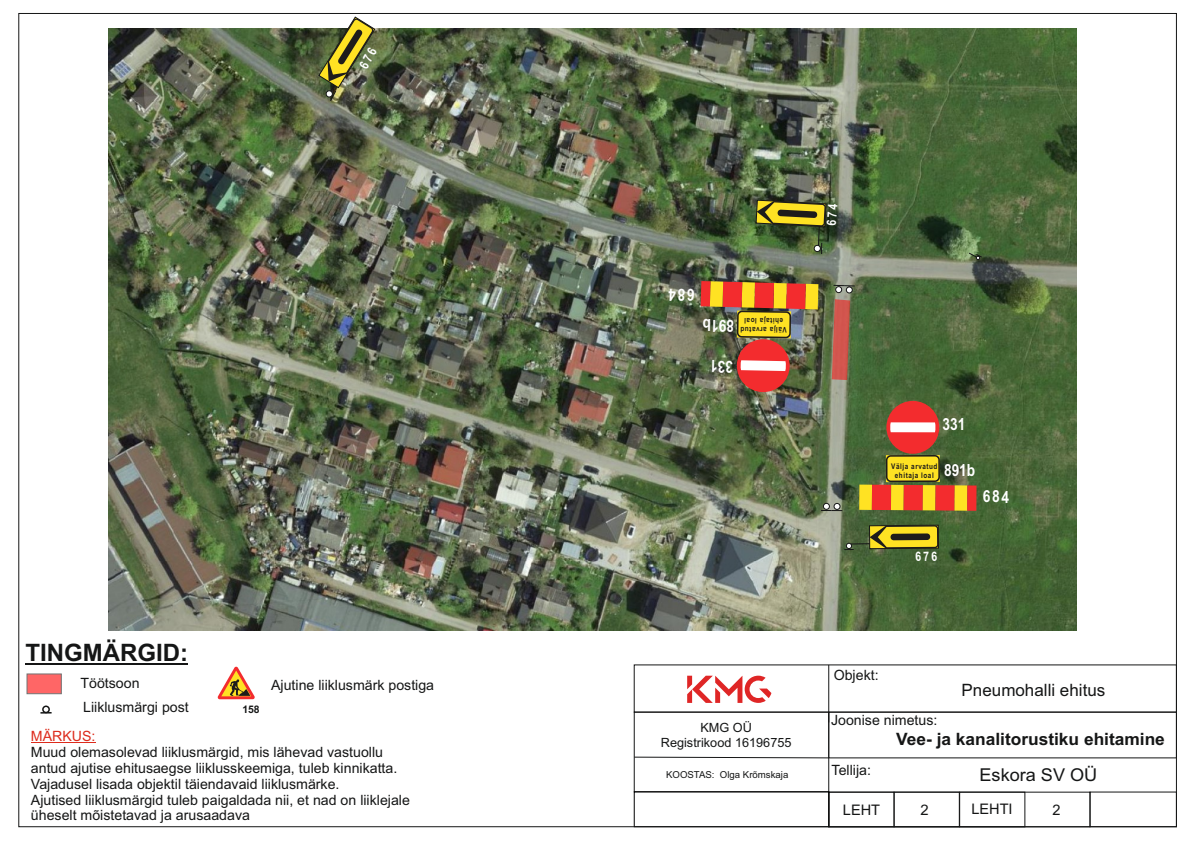
<style>
.page{position:relative;width:1191px;height:842px;background:#fff}
.page>*{position:absolute;margin:0;border:0;box-sizing:border-box;transform-origin:0 0}
.t1{font:700 24px "Arial";color:#151616}
.t2{font:17.7px "Arial";color:#151616}
.t3{font:700 17px "Arial";color:#151616}
.t4{font:17px "Arial";color:#151616}
.t5{font:700 16.7px "Arial Narrow";color:#fff}
.t6{font:14.6px "Arial";color:#151616}
.t7{font:14.2px/15.8px "Arial";color:#151616}
.t8{font:12.7px/14.2px "Arial";color:#151616;text-align:center}
.t9{font:700 10.4px "Arial";color:#151616}
.t10{font:9.6px "Arial";color:#151616}
.t11{font:700 7.8px/8.9px "Arial Narrow";letter-spacing:.07em;color:#1e1c1b;text-align:center}
.s1{color:#dd2b1c}
</style>
<div class="page">
<div style="left:634px;top:712px;width:195px;height:80px;border:1px solid #151616"></div>
<div style="left:828px;top:792px;width:66px;height:35px;border:1px solid #151616"></div>
<div style="left:893px;top:792px;width:66px;height:35px;border:1px solid #151616"></div>
<div style="left:959px;top:792px;width:66px;height:35px;border:1px solid #151616"></div>
<hr style="left:828px;top:665px;width:1px;height:57px;background:#151616">
<svg style="left:633px;top:756px;width:195px;height:2px"></svg>
<div style="left:634px;top:791px;width:195px;height:36px;border:1px solid #000"></div>
<svg style="left:687px;top:676px;width:84px;height:27px"></svg>
<div style="left:828px;top:712px;width:348px;height:46px;border:1px solid #151616"></div>
<hr style="left:26px;top:663px;width:162px;height:1px;background:#151616">
<svg style="left:42px;top:705px;width:8px;height:8px"></svg>
<svg style="left:40px;top:712px;width:12px;height:2px"></svg>
<svg style="left:27px;top:674px;width:35px;height:20px"></svg>
<svg style="left:218px;top:667px;width:37px;height:32px"></svg>
<hr style="left:31px;top:742px;width:65px;height:1px;background:#dd2b1c">
<img style="left:109px;top:28px;width:967px;height:603px">
<svg style="left:886px;top:401px;width:54px;height:81px;background:#d07d41"></svg>
<div style="left:859px;top:485px;width:13px;height:25px;background:#ffe223"></div>
<div style="left:872px;top:485px;width:19px;height:25px;background:#f32c2e"></div>
<div style="left:891px;top:485px;width:12px;height:25px;background:#ffe223"></div>
<div style="left:903px;top:485px;width:20px;height:25px;background:#f32c2e"></div>
<div style="left:922px;top:485px;width:13px;height:25px;background:#ffe223"></div>
<div style="left:935px;top:485px;width:19px;height:26px;background:#f32c2e"></div>
<div style="left:954px;top:485px;width:13px;height:26px;background:#ffe223"></div>
<div style="left:967px;top:485px;width:9px;height:26px;background:#f32c2e"></div>
<svg style="left:820px;top:503px;width:23px;height:8px"></svg>
<svg style="left:832px;top:285px;width:23px;height:95px;background:#a16551"></svg>
<svg style="left:968px;top:253px;width:14px;height:7px"></svg>
<img style="left:700px;top:281px;width:118px;height:111px">
<svg style="left:668px;top:289px;width:26px;height:12px"></svg>
<svg style="left:756px;top:200px;width:81px;height:55px;background:#6a712f"></svg>
<svg style="left:319px;top:17px;width:58px;height:85px;background:#89884e"></svg>
<svg style="left:843px;top:525px;width:95px;height:37px;background:#767b2d"></svg>
<p class="t1" style="left:26px;top:643px;width:164px">TINGMÄRGID:</p>
<p class="t7" style="left:80px;top:676px;width:61px">Töötsoon</p>
<p class="t7" style="left:271px;top:679px;width:165px">Ajutine liiklusmärk postiga</p>
<p class="t9" style="left:242px;top:705px;width:19px">158</p>
<p class="t7" style="left:31px;top:730px;width:380px"><span class="s1">MÄRKUS:<br></span>Muud olemasolevad liiklusmärgid, mis lähevad vastuollu antud ajutise ehitusaegse liiklusskeemiga, tuleb kinnikatta.<br>Vajadusel lisada objektil täiendavaid liiklusmärke.<br>Ajutised liiklusmärgid tuleb paigaldada nii, et nad on liiklejale üheselt mõistetavad ja arusaadava</p>
<p class="t7" style="left:83px;top:701px;width:107px">Liiklusmärgi post</p>
<p class="t5" style="left:734px;top:332px;width:33px;rotate:-179deg">891b</p>
<p class="t11" style="left:786px;top:334px;width:48px;rotate:-179deg">Välja vra atud ehi jat a loal</p>
<p class="t5" style="left:942px;top:418px;width:24px">331</p>
<p class="t5" style="left:944px;top:464px;width:33px">891b</p>
<p class="t11" style="left:891px;top:463px;width:48px">Välja arvatud ehitaja loal</p>
<p class="t5" style="left:982px;top:490px;width:28px">684</p>
<p class="t8" style="left:661px;top:722px;width:132px">KMG OÜ<br>Registrikood 16196755</p>
<p class="t10" style="left:666px;top:771px;width:124px">KOOSTAS: Olga Krõmskaja</p>
<p class="t7" style="left:833px;top:669px;width:46px">Objekt:</p>
<p class="t7" style="left:831px;top:713px;width:108px">Joonise nimetus:</p>
<p class="t4" style="left:961px;top:684px;width:145px">Pneumohalli ehitus</p>
<p class="t3" style="left:896px;top:733px;width:270px">Vee- ja kanalitorustiku ehitamine</p>
<p class="t7" style="left:831px;top:763px;width:41px">Tellija:</p>
<p class="t6" style="left:843px;top:804px;width:39px">LEHT</p>
<p class="t6" style="left:920px;top:804px;width:10px">2</p>
<p class="t6" style="left:971px;top:803px;width:43px">LEHTI</p>
<p class="t6" style="left:1052px;top:804px;width:10px">2</p>
<p class="t2" style="left:979px;top:768px;width:119px">Eskora SV OÜ</p>
</div>
